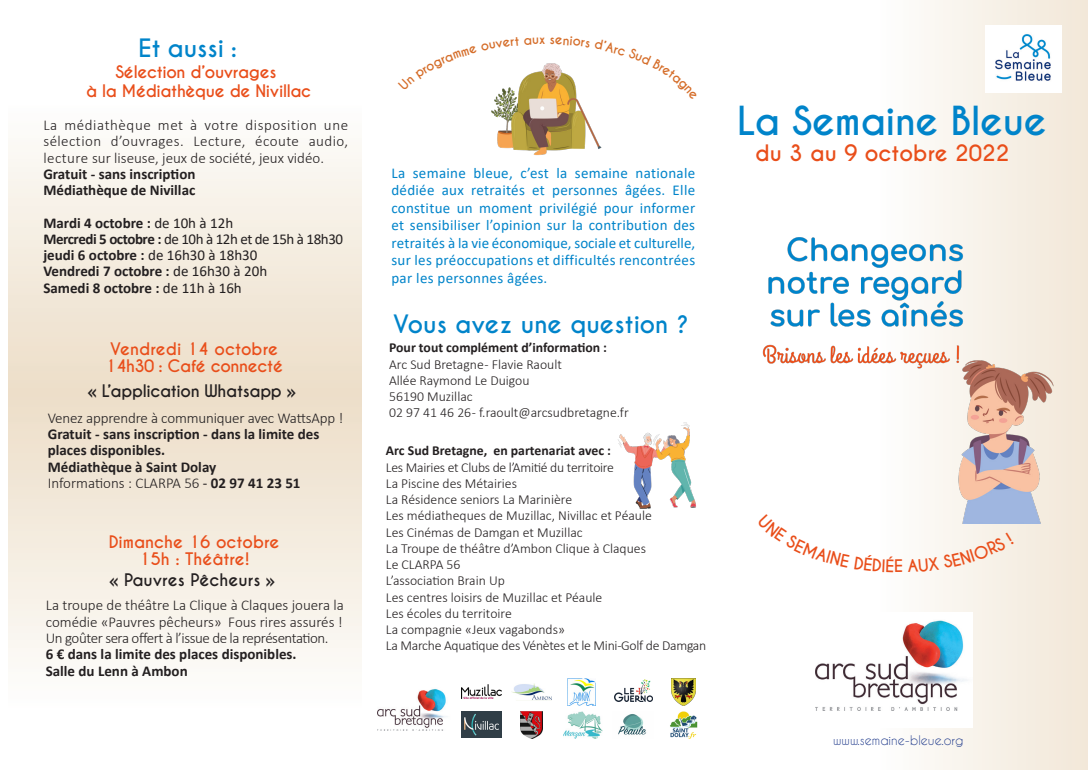
<style>
.page{position:relative;width:1088px;height:780px;background:#fff}
.page>*{position:absolute;margin:0;border:0;box-sizing:border-box;transform-origin:0 0}
.t1{font:700 37.5px "Caviar Dreams";letter-spacing:-.01em;color:#0084ca}
.jours{font:700 23.75px "Caviar Dreams";color:#0084ca}
.t2{font:700 21.25px "Caviar Dreams";color:#e94e1a}
.jours-2{font:700 16.25px "Caviar Dreams";letter-spacing:-.02em;color:#e94e1a}
.jours-3{font:700 16.25px "Caviar Dreams";color:#e94e1a}
.t3{font:700 16.25px "Caviar Dreams";letter-spacing:-.02em;color:#231f20}
.t4{font:700 16.25px "Caviar Dreams";color:#231f20}
.t5{font:700 15px/16.2px "Calibri";color:#231f20}
.t6{font:300 15px/16.2px "Calibri";color:#231f20}
.jours-4{font:15px/17.5px "Calibri";letter-spacing:.02em;color:#0084ca;text-align:justify}
.t7{font:300 15px "Calibri";letter-spacing:-.03em;color:#231f20}
.t8{font:15px "Calibri";letter-spacing:-.03em;color:#231f20}
.t9{font:300 13.75px "Calibri";color:#231f20}
.t10{font:300 13.75px "Calibri";letter-spacing:-.02em;color:#231f20}
.t11{font:700 13.75px "Calibri";color:#231f20}
.jours-5{font:12.5px "Caviar Dreams";color:#253f8e}
.s1{font-weight:400}
.s2{font-weight:700}
</style>
<div class="page">
<svg style="left:9px;top:145px;width:352px;height:517px;background:#f3eadd"></svg>
<div style="left:827px;top:0;width:261px;height:769px;background:linear-gradient(to right,#fff,#f2e8d8)"></div>
<img style="left:900px;top:359px;width:165px;height:165px">
<img style="left:985px;top:26px;width:76px;height:66px">
<div style="left:809px;top:612px;width:163px;height:115px;background:#fff"></div>
<img style="left:815px;top:620px;width:152px;height:90px">
<img style="left:618px;top:422px;width:78px;height:87px">
<img style="left:491px;top:100px;width:111px;height:55px">
<img style="left:512px;top:683px;width:40px;height:17px">
<img style="left:461px;top:684px;width:40px;height:14px">
<img style="left:461px;top:711px;width:40px;height:26px">
<img style="left:521px;top:711px;width:22px;height:27px">
<img style="left:567px;top:678px;width:29px;height:27px">
<img style="left:563px;top:711px;width:39px;height:27px">
<img style="left:615px;top:679px;width:38px;height:22px">
<img style="left:618px;top:714px;width:29px;height:21px">
<img style="left:671px;top:678px;width:25px;height:27px">
<img style="left:670px;top:711px;width:27px;height:27px">
<img style="left:762px;top:192px;width:204px;height:208px">
<img style="left:377px;top:689px;width:70px;height:41px">
<svg style="left:827px;top:514px;width:67px;height:58px"></svg>
<svg style="left:908px;top:532px;width:106px;height:40px"></svg>
<svg style="left:494px;top:63px;width:84px;height:37px"></svg>
<p class="jours" style="left:138px;top:33px;width:100px">Et aussi :</p>
<p class="jours-2" style="left:116px;top:62px;width:162px">Sélection d’ouvrages</p>
<p class="jours-2" style="left:86px;top:81px;width:227px">à la Médiathèque de Nivillac</p>
<p class="t6" style="left:43px;top:117px;width:306px;text-align:justify">La médiathèque met à votre disposition une sélection d’ouvrages. Lecture, écoute audio, lecture sur liseuse, jeux de société, jeux vidéo.</p>
<p class="t5" style="left:43px;top:166px;width:154px">Gratuit - sans inscription</p>
<p class="t5" style="left:43px;top:182px;width:153px">Médiathèque de Nivillac</p>
<p class="t5" style="left:43px;top:214px;width:191px">Mardi 4 octobre : <span class="s1">de 10h à 12h</span></p>
<p class="t8" style="left:43px;top:228px;width:301px"><span class="s2">Mercredi 5 octobre :</span> de 10h à 12h et de 15h à 18h30</p>
<p class="t5" style="left:43px;top:247px;width:215px">jeudi 6 octobre : <span class="s1">de 16h30 à 18h30</span></p>
<p class="t5" style="left:43px;top:263px;width:225px">Vendredi 7 octobre : <span class="s1">de 16h30 à 20h</span></p>
<p class="t5" style="left:43px;top:279px;width:200px">Samedi 8 octobre : <span class="s1">de 11h à 16h</span></p>
<p class="jours-3" style="left:110px;top:339px;width:169px">Vendredi 14 octobre</p>
<p class="jours-2" style="left:105px;top:356px;width:179px">14h30 : Café connecté</p>
<p class="t3" style="left:87px;top:380px;width:211px">« L’application Whatsapp »</p>
<p class="t6" style="left:48px;top:409px;width:297px">Venez apprendre à communiquer avec WattsApp !</p>
<p class="t5" style="left:48px;top:425px;width:273px">Gratuit - sans inscription - dans la limite des places disponibles.</p>
<p class="t5" style="left:48px;top:458px;width:170px">Médiathèque à Saint Dolay</p>
<p class="t6" style="left:48px;top:474px;width:254px">Informations : CLARPA 56 <span class="s1">-</span> <span class="s2">02 97 41 23 51</span></p>
<p class="jours-3" style="left:109px;top:532px;width:172px">Dimanche 16 octobre</p>
<p class="jours-3" style="left:139px;top:549px;width:112px">15h : Théâtre!</p>
<p class="t4" style="left:109px;top:569px;width:168px">« Pauvres Pêcheurs »</p>
<p class="t6" style="left:46px;top:597px;width:300px">La troupe de théâtre La Clique à Claques jouera la comédie «Pauvres pêcheurs» Fous rires assurés !</p>
<p class="t7" style="left:46px;top:628px;width:284px">Un goûter sera offert à l’issue de la représentation.</p>
<p class="t5" style="left:46px;top:646px;width:252px">6 € dans la limite des places disponibles.</p>
<p class="t5" style="left:46px;top:662px;width:143px">Salle du Lenn à Ambon</p>
<p class="jours-4" style="left:391px;top:163px;width:305px">La semaine bleue, c’est la semaine nationale dédiée aux retraités et personnes âgées. Elle constitue un moment privilégié pour informer et sensibiliser l’opinion sur la contribution des retraités à la vie économique, sociale et culturelle, sur les préoccupations et difficultés rencontrées par les personnes âgées.</p>
<p class="jours" style="left:393px;top:309px;width:297px">Vous avez une question ?</p>
<p class="t11" style="left:389px;top:338px;width:219px">Pour tout complément d’information :</p>
<p class="t9" style="left:389px;top:355px;width:174px">Arc Sud Bretagne - Flavie Raoult</p>
<p class="t9" style="left:389px;top:372px;width:142px">Allée Raymond Le Duigou</p>
<p class="t9" style="left:389px;top:388px;width:85px">56190 Muzillac</p>
<p class="t9" style="left:389px;top:404px;width:241px">02 97 41 46 26 - f.raoult@arcsudbretagne.fr</p>
<p class="t11" style="left:386px;top:441px;width:227px">Arc Sud Bretagne, en partenariat avec :</p>
<p class="t10" style="left:386px;top:458px;width:230px">Les Mairies et Clubs de l’Amitié du territoire</p>
<p class="t9" style="left:386px;top:474px;width:133px">La Piscine des Métairies</p>
<p class="t9" style="left:386px;top:491px;width:188px">La Résidence seniors La Marinière</p>
<p class="t9" style="left:386px;top:507px;width:267px">Les médiatheques de Muzillac, Nivillac et Péaule</p>
<p class="t9" style="left:386px;top:523px;width:198px">Les Cinémas de Damgan et Muzillac</p>
<p class="t9" style="left:386px;top:539px;width:262px">La Troupe de théâtre d’Ambon Clique à Claques</p>
<p class="t9" style="left:386px;top:556px;width:76px">Le CLARPA 56</p>
<p class="t9" style="left:386px;top:572px;width:120px">L’association Brain Up</p>
<p class="t9" style="left:386px;top:588px;width:218px">Les centres loisirs de Muzillac et Péaule</p>
<p class="t9" style="left:386px;top:604px;width:127px">Les écoles du territoire</p>
<p class="t9" style="left:386px;top:621px;width:180px">La compagnie «Jeux vagabonds»</p>
<p class="t10" style="left:386px;top:637px;width:322px">La Marche Aquatique des Vénètes et le Mini-Golf de Damgan</p>
<p class="t1" style="left:737px;top:98px;width:311px">La Semaine Bleue</p>
<p class="t2" style="left:755px;top:140px;width:256px">du 3 au 9 octobre 2022</p>
<p class="jours-2" style="left:894px;top:556px;width:11px">E</p>
<p class="jours-5" style="left:833px;top:732px;width:132px">www.semaine-bleue.org</p>
</div>
